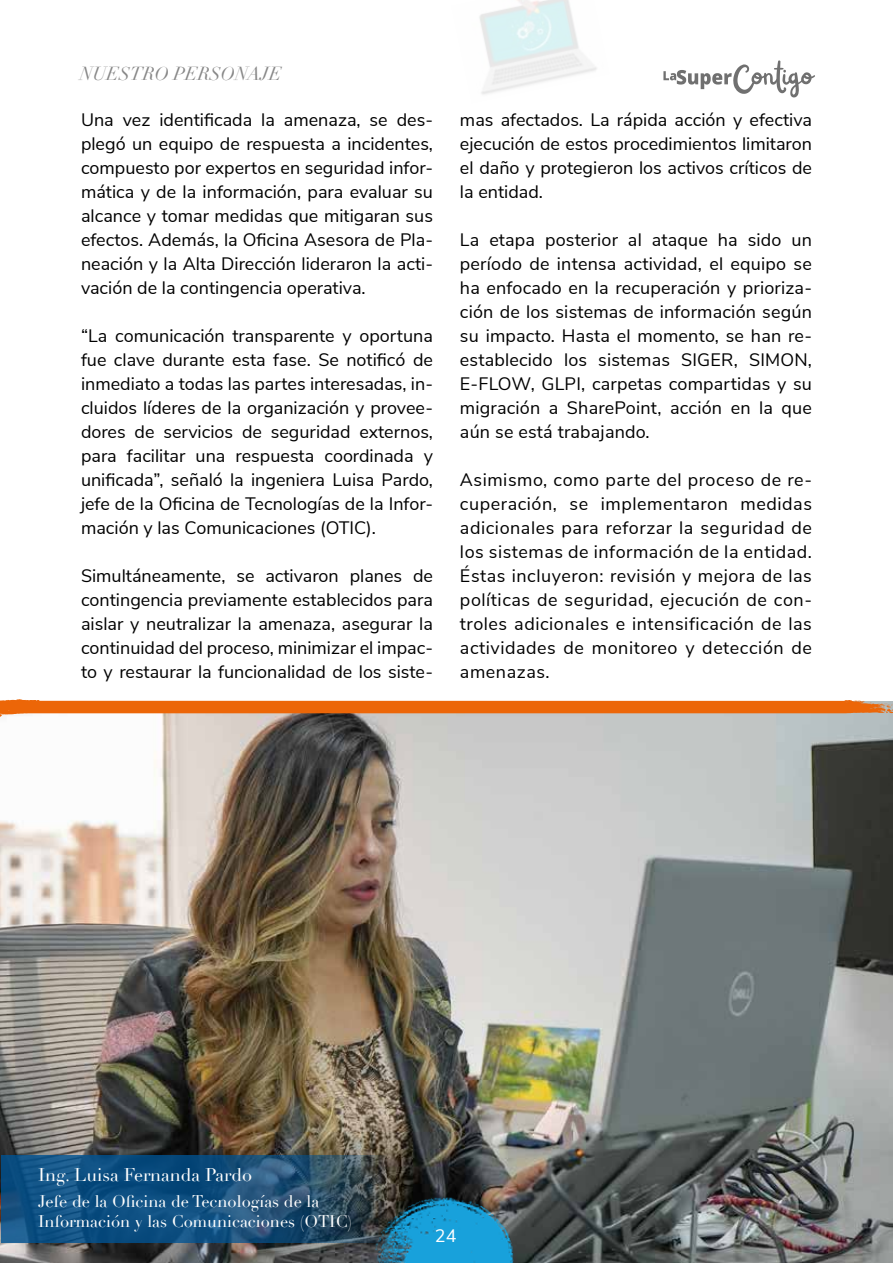
<style>
.page{position:relative;width:893px;height:1263px;background:#fff}
.page>*{position:absolute;margin:0;border:0;box-sizing:border-box;transform-origin:0 0}
.t1{font:italic 18.45px "Didot";color:#878787}
.t2{font:italic 18.45px "Didot";color:#595959}
.t3{font:18px/24px "Nunito Sans";color:#000;text-align:justify}
.t4{font:18px "Didot";color:#fff}
.t5{font:18px "Nunito Sans";color:#fff}
.t6{font:16.5px/19.5px "Didot";color:#fff}
</style>
<div class="page">
<svg style="left:663px;top:60px;width:152px;height:38px"></svg>
<img style="left:0;top:717px;width:893px;height:546px">
<svg style="left:1px;top:1156px;width:385px;height:87px;background:#1a4e76"></svg>
<svg style="left:0;top:699px;width:893px;height:18px;background:#e58949"></svg>
<img style="left:479px;top:0;width:118px;height:95px">
<p class="t2" style="left:155px;top:61px;width:159px">AS ACTIVIDADES</p>
<p class="t1" style="left:80px;top:62px;width:203px">NUESTRO PERSONAJE</p>
<p class="t3" style="left:81px;top:107px;width:353px">Una vez identificada la amenaza, se des&shy;plegó un equipo de respuesta a incidentes, compuesto por expertos en seguridad infor&shy;mática y de la información, para evaluar su alcance y tomar medidas que mitigaran sus efectos. Además, la Oficina Asesora de Pla&shy;neación y la Alta Dirección lideraron la acti&shy;vación de la contingencia operativa.</p>
<p class="t3" style="left:81px;top:323px;width:353px">“La comunicación transparente y oportuna fue clave durante esta fase. Se notificó de inmediato a todas las partes interesadas, in&shy;cluidos líderes de la organización y provee&shy;dores de servicios de seguridad externos, para facilitar una respuesta coordinada y unificada”, señaló la ingeniera Luisa Pardo, jefe de la Oficina de Tecnologías de la Infor&shy;mación y las Comunicaciones (OTIC).</p>
<p class="t3" style="left:81px;top:563px;width:353px">Simultáneamente, se activaron planes de contingencia previamente establecidos para aislar y neutralizar la amenaza, asegurar la continuidad del proceso, minimizar el impac&shy;to y restaurar la funcionalidad de los siste-</p>
<p class="t3" style="left:460px;top:107px;width:354px">mas afectados. La rápida acción y efectiva ejecución de estos procedimientos limitaron el daño y protegieron los activos críticos de la entidad.</p>
<p class="t3" style="left:460px;top:227px;width:353px">La etapa posterior al ataque ha sido un período de intensa actividad, el equipo se ha enfocado en la recuperación y prioriza&shy;ción de los sistemas de información según su impacto. Hasta el momento, se han re&shy;establecido los sistemas SIGER, SIMON, E-FLOW, GLPI, carpetas compartidas y su migración a SharePoint, acción en la que aún se está trabajando.</p>
<p class="t3" style="left:460px;top:466px;width:353px">Asimismo, como parte del proceso de re&shy;cuperación, se implementaron medidas adicionales para reforzar la seguridad de los sistemas de información de la entidad.<br>Éstas incluyeron: revisión y mejora de las políticas de seguridad, ejecución de con&shy;troles adicionales e intensificación de las actividades de monitoreo y detección de amenazas.</p>
<p class="t4" style="left:38px;top:1164px;width:216px">Ing. Luisa Fernanda Pardo</p>
<p class="t6" style="left:38px;top:1192px;width:315px">Jefe de la Oficina de Tecnologías de la<br>Información y las Comunicaciones (OTIC)</p>
<p class="t5" style="left:435px;top:1222px;width:23px">24</p>
</div>
